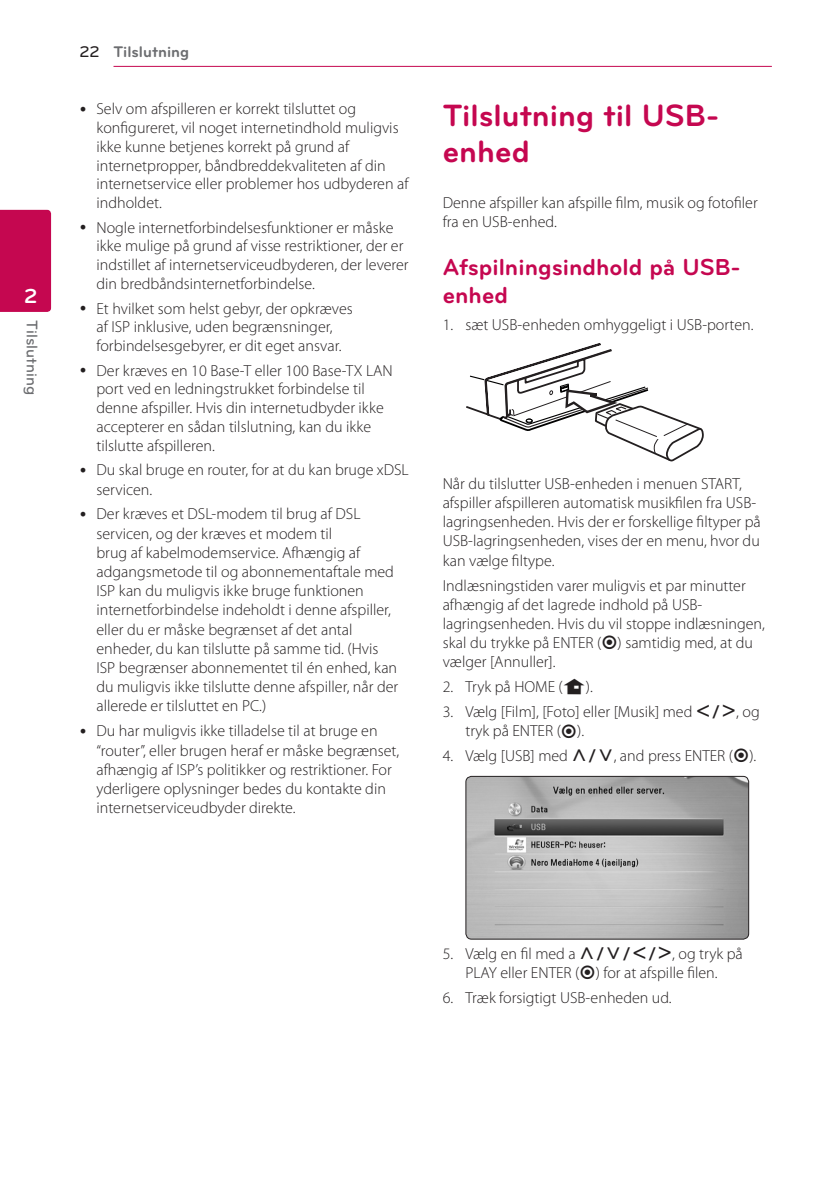
<style>
.page{position:relative;width:840px;height:1191px;background:#fff}
.page>*{position:absolute;margin:0;border:0;box-sizing:border-box;transform-origin:0 0}
.Title_1{font:700 32px/36px "Bryant LG";color:#c50750}
.Title_2{font:700 24px/28px "Bryant LG";color:#c50750}
.t1{font:700 21px "Bryant LG";color:#fff}
.Content_text_Bullet{font:300 16px/19.2px "Myriad Pro";color:#231f20}
.Content_text_Light{font:300 16px/19.2px "Myriad Pro";color:#231f20}
.Content_text_Num{font:300 16px/19.2px "Myriad Pro";color:#231f20}
.t2{font:700 16px "Bryant LG";color:#6c6d70}
.t3{font:500 16px "Bryant LG";color:#6c6d70}
.s1{font-weight:500;color:#231f20}
.s2{font-family:"UPSYS Common";font-weight:400}
</style>
<div class="page">
<hr style="left:113px;top:66px;width:658px;height:1px;background:#c50750">
<div style="left:0;top:210px;width:51px;height:102px;background:#c50750"></div>
<svg style="left:466px;top:343px;width:236px;height:119px"></svg>
<img style="left:466px;top:776px;width:282px;height:163px">
<div style="left:465px;top:776px;width:283px;height:163px;border:1px solid #231f20;border-radius:6px"></div>
<h3 class="t1" style="left:24px;top:283px;width:15px">2</h3>
<p class="t3" style="left:42px;top:320px;width:76px;rotate:90deg">Tilslutning</p>
<p class="t2" style="left:79px;top:42px;width:111px"><span class="s1">22</span> Tilslutning</p>
<p class="Content_text_Bullet" style="left:96px;top:99px;width:313px">Selv om afspilleren er korrekt tilsluttet og konfigureret, vil noget internetindhold muligvis ikke kunne betjenes korrekt på grund af internetpropper, båndbreddekvaliteten af din internetservice eller problemer hos udbyderen af indholdet.</p>
<p class="Content_text_Bullet" style="left:96px;top:218px;width:313px">Nogle internetforbindelsesfunktioner er måske ikke mulige på grund af visse restriktioner, der er indstillet af internetserviceudbyderen, der leverer din bredbåndsinternetforbindelse.</p>
<p class="Content_text_Bullet" style="left:96px;top:299px;width:258px">Et hvilket som helst gebyr, der opkræves af ISP inklusive, uden begrænsninger, forbindelsesgebyrer, er dit eget ansvar.</p>
<p class="Content_text_Bullet" style="left:96px;top:361px;width:297px">Der kræves en 10 Base-T eller 100 Base-TX LAN port ved en ledningstrukket forbindelse til denne afspiller. Hvis din internetudbyder ikke accepterer en sådan tilslutning, kan du ikke tilslutte afspilleren.</p>
<p class="Content_text_Bullet" style="left:96px;top:460px;width:313px">Du skal bruge en router, for at du kan bruge xDSL servicen.</p>
<p class="Content_text_Bullet" style="left:96px;top:504px;width:303px">Der kræves et DSL-modem til brug af DSL servicen, og der kræves et modem til<br>brug af kabelmodemservice. Afhængig af adgangsmetode til og abonnementaftale med ISP kan du muligvis ikke bruge funktionen internetforbindelse indeholdt i denne afspiller, eller du er måske begrænset af det antal enheder, du kan tilslutte på samme tid. (Hvis ISP begrænser abonnementet til én enhed, kan du muligvis ikke tilslutte denne afspiller, når der allerede er tilsluttet en PC.)</p>
<p class="Content_text_Bullet" style="left:96px;top:721px;width:304px">Du har muligvis ikke tilladelse til at bruge en “router”, eller brugen heraf er måske begrænset, afhængig af ISP’s politikker og restriktioner. For yderligere oplysninger bedes du kontakte din internetserviceudbyder direkte.</p>
<p class="Title_1" style="left:442px;top:97px;width:278px">Tilslutning til USB&shy;enhed</p>
<p class="Content_text_Light" style="left:442px;top:192px;width:316px">Denne afspiller kan afspille film, musik og fotofiler fra en USB-enhed.</p>
<p class="Title_2" style="left:442px;top:253px;width:299px">Afspilningsindhold på USB&shy;enhed</p>
<p class="Content_text_Num" style="left:442px;top:315px;width:312px">1. sæt USB-enheden omhyggeligt i USB-porten.</p>
<p class="Content_text_Light" style="left:442px;top:474px;width:319px">Når du tilslutter USB-enheden i menuen START, afspiller afspilleren automatisk musikfilen fra USB&shy;lagringsenheden. Hvis der er forskellige filtyper på USB-lagringsenheden, vises der en menu, hvor du kan vælge filtype.</p>
<p class="Content_text_Light" style="left:442px;top:575px;width:323px">Indlæsningstiden varer muligvis et par minutter afhængig af det lagrede indhold på USB&shy;lagringsenheden. Hvis du vil stoppe indlæsningen, skal du trykke på ENTER (<span class="s2">b</span>) samtidig med, at du vælger [Annuller].</p>
<p class="Content_text_Num" style="left:442px;top:677px;width:152px">2. Tryk på HOME (<span class="s2">n</span>).</p>
<p class="Content_text_Num" style="left:465px;top:702px;width:295px;text-indent:-23px">3. Vælg [Film], [Foto] eller [Musik] med <span class="s2">A/D</span>, og tryk på ENTER (<span class="s2">b</span>).</p>
<p class="Content_text_Num" style="left:442px;top:746px;width:315px">4. Vælg [USB] med <span class="s2">W/S</span>, and press ENTER (<span class="s2">b</span>).</p>
<p class="Content_text_Num" style="left:442px;top:943px;width:301px;text-align:center">5. Vælg en fil med a <span class="s2">W/S/A/D</span>, og tryk på<br>PLAY eller ENTER (<span class="s2">b</span>) for at afspille filen.</p>
<p class="Content_text_Num" style="left:442px;top:987px;width:230px">6. Træk forsigtigt USB-enheden ud.</p>
</div>
